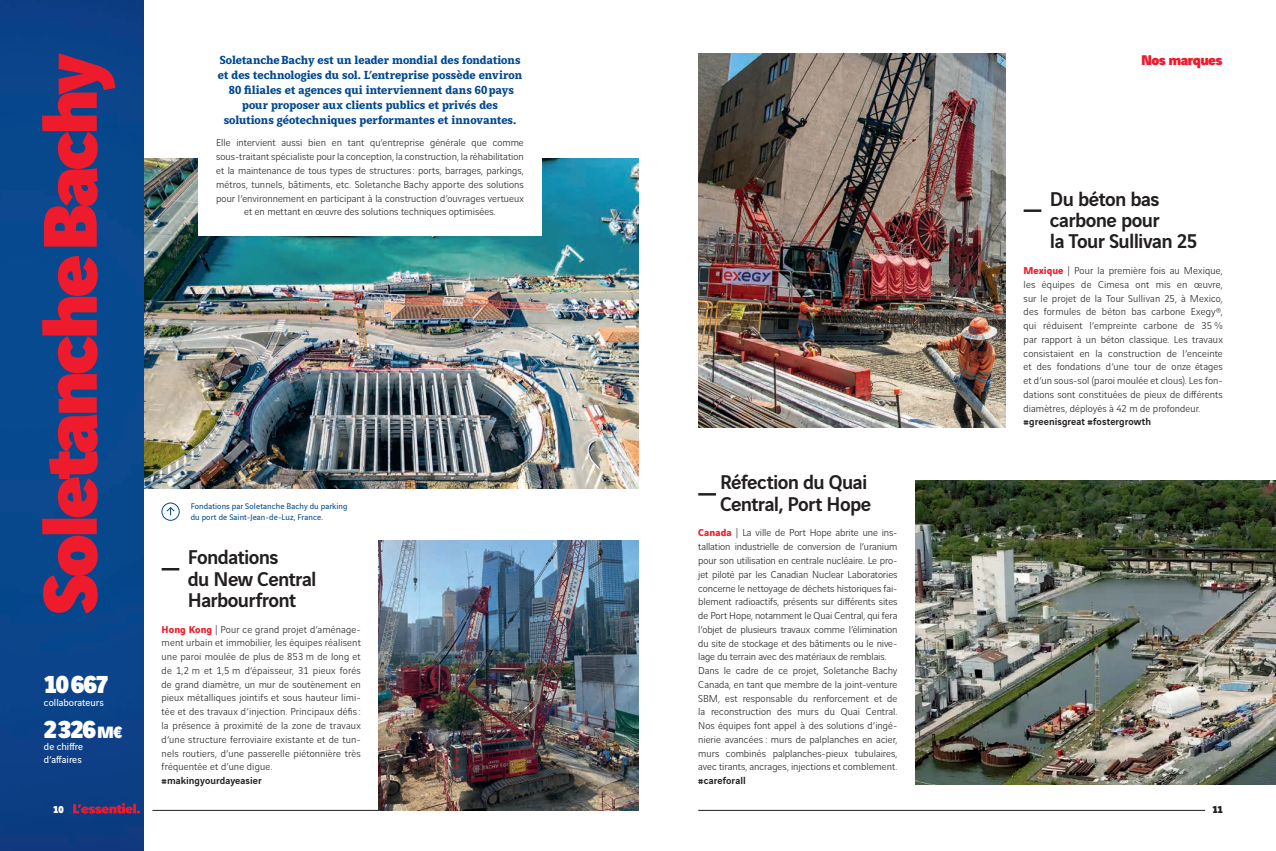
<style>
.page{position:relative;width:1276px;height:851px;background:#fff}
.page>*{position:absolute;margin:0;border:0;box-sizing:border-box;transform-origin:0 0}
.t1{font:900 81.25px "Vinci Sans";letter-spacing:-.055em;color:#ee1b2c}
.t2{font:900 26.25px "Vinci Sans";letter-spacing:-.035em;color:#fff}
.t3{font:500 21.25px/21.2px "Vinci Sans";letter-spacing:-.03em;color:#231f20}
.t4{font:900 15px "Vinci Sans";letter-spacing:-.045em;color:#ee1b2c}
.t5{font:700 12.5px/15px "Vinci Serif";color:#014990;text-align:center}
.t6{font:300 10.62px/13.8px "Vinci Sans";color:#231f20;text-align:justify}
.t7{font:500 10.62px "Vinci Sans";letter-spacing:.005em;color:#231f20}
.t8{font:10.62px/12.8px "Vinci Sans";color:#fff}
.t9{font:900 10.62px "Vinci Sans";color:#fff}
.t10{font:900 10.62px "Vinci Sans";color:#231f20}
.t11{font:8.75px "Vinci Sans";letter-spacing:.01em;color:#014990}
.s1{font-weight:700;color:#ee1b2c}
.s2{font-size:17.5px}
</style>
<div class="page">
<img style="left:0;top:0;width:144px;height:850px">
<hr style="left:152px;top:810px;width:426px;height:1px;background:#231f20">
<img style="left:144px;top:158px;width:494px;height:330px">
<div style="left:198px;top:112px;width:343px;height:124px;background:#fff"></div>
<img style="left:698px;top:53px;width:308px;height:374px">
<img style="left:915px;top:480px;width:361px;height:304px">
<hr style="left:1023px;top:209px;width:18px;height:3px;background:#231f20">
<svg style="left:162px;top:568px;width:17px;height:2px"></svg>
<svg style="left:698px;top:493px;width:18px;height:2px"></svg>
<div style="left:162px;top:502px;width:17px;height:18px;border:1px solid #014990;border-radius:50%"></div>
<svg style="left:166px;top:507px;width:9px;height:8px"></svg>
<img style="left:378px;top:540px;width:261px;height:270px">
<hr style="left:698px;top:810px;width:507px;height:1px;background:#231f20">
<svg style="left:73px;top:802px;width:67px;height:11px"></svg>
<h1 class="t1" style="left:2px;top:614px;width:563px;rotate:-90deg">Soletanche Bachy</h1>
<h3 class="t4" style="left:1141px;top:47px;width:83px">Nos marques</h3>
<p class="t5" style="left:218px;top:51px;width:306px">Soletanche Bachy est un leader mondial des fondations et des technologies du sol. L’entreprise possède environ 80 filiales et agences qui interviennent dans 60 pays pour proposer aux clients publics et privés des solutions géotechniques performantes et innovantes.</p>
<p class="t6" style="left:216px;top:135px;width:309px;text-align:center">Elle intervient aussi bien en tant qu’entreprise générale que comme sous-traitant spécialiste pour la conception, la construction, la réhabilitation et la maintenance de tous types de structures : ports, barrages, parkings, métros, tunnels, bâtiments, etc. Soletanche Bachy apporte des solutions pour l’environnement en participant à la construction d’ouvrages vertueux et en mettant en œuvre des solutions techniques optimisées.</p>
<h3 class="t3" style="left:1050px;top:186px;width:149px">Du béton bas carbone pour<br>la Tour Sullivan 25</h3>
<p class="t6" style="left:1023px;top:263px;width:201px"><span class="s1">Mexique</span> | Pour la première fois au Mexique, les équipes de Cimesa ont mis en œuvre, sur le projet de la Tour Sullivan 25, à Mexico, des formules de béton bas carbone Exegy®, qui réduisent l’empreinte carbone de 35 % par rapport à un béton classique. Les travaux consistaient en la construction de l’enceinte et des fondations d’une tour de onze étages et d’un sous-sol (paroi moulée et clous). Les fon&shy;dations sont constituées de pieux de différents diamètres, déployés à 42 m de profondeur.</p>
<p class="t7" style="left:1023px;top:413px;width:129px">#greenisgreat #fostergrowth</p>
<h3 class="t3" style="left:720px;top:469px;width:149px">Réfection du Quai</h3>
<p class="t11" style="left:191px;top:500px;width:158px">Fondations par Soletanche Bachy du parking</p>
<h3 class="t3" style="left:720px;top:491px;width:153px">Central, Port Hope</h3>
<p class="t11" style="left:191px;top:510px;width:134px">du port de Saint-Jean-de-Luz, France.</p>
<p class="t6" style="left:698px;top:525px;width:201px;text-align:left"><span class="s1">Canada</span> | La ville de Port Hope abrite une ins&shy;tallation industrielle de conversion de l’uranium pour son utilisation en centrale nucléaire. Le pro&shy;jet piloté par les Canadian Nuclear Laboratories concerne le nettoyage de déchets historiques fai&shy;blement radioactifs, présents sur différents sites de Port Hope, notamment le Quai Central, qui fera l’objet de plusieurs travaux comme l’élimination du site de stockage et des bâtiments ou le nive&shy;lage du terrain avec des matériaux de remblais.<br>Dans le cadre de ce projet, Soletanche Bachy Canada, en tant que membre de la joint-venture SBM, est responsable du renforcement et de la reconstruction des murs du Quai Central.<br>Nos équipes font appel à des solutions d’ingé&shy;nierie avancées : murs de palplanches en acier, murs combinés palplanches-pieux tubulaires, avec tirants, ancrages, injections et comblement.</p>
<p class="t7" style="left:698px;top:772px;width:49px">#careforall</p>
<h3 class="t3" style="left:188px;top:544px;width:130px">Fondations<br>du New Central<br>Harbourfront</h3>
<p class="t6" style="left:162px;top:621px;width:201px"><span class="s1">Hong Kong</span> | Pour ce grand projet d’aménage&shy;ment urbain et immobilier, les équipes réalisent une paroi moulée de plus de 853 m de long et de 1,2 m et 1,5 m d’épaisseur, 31 pieux forés de grand diamètre, un mur de soutènement en pieux métalliques jointifs et sous hauteur limi&shy;tée et des travaux d’injection. Principaux défis : la présence à proximité de la zone de travaux d’une structure ferroviaire existante et de tun&shy;nels routiers, d’une passerelle piétonnière très fréquentée et d’une digue.</p>
<p class="t7" style="left:162px;top:772px;width:102px">#makingyourdayeasier</p>
<h2 class="t2" style="left:44px;top:662px;width:66px">10667</h2>
<p class="t8" style="left:44px;top:695px;width:61px">collaborateurs</p>
<h2 class="t2" style="left:44px;top:707px;width:80px">2326<span class="s2">M€</span></h2>
<p class="t8" style="left:44px;top:739px;width:41px">de chiffre d’affaires</p>
<p class="t9" style="left:53px;top:800px;width:12px">10</p>
<p class="t10" style="left:1212px;top:800px;width:12px">11</p>
</div>
